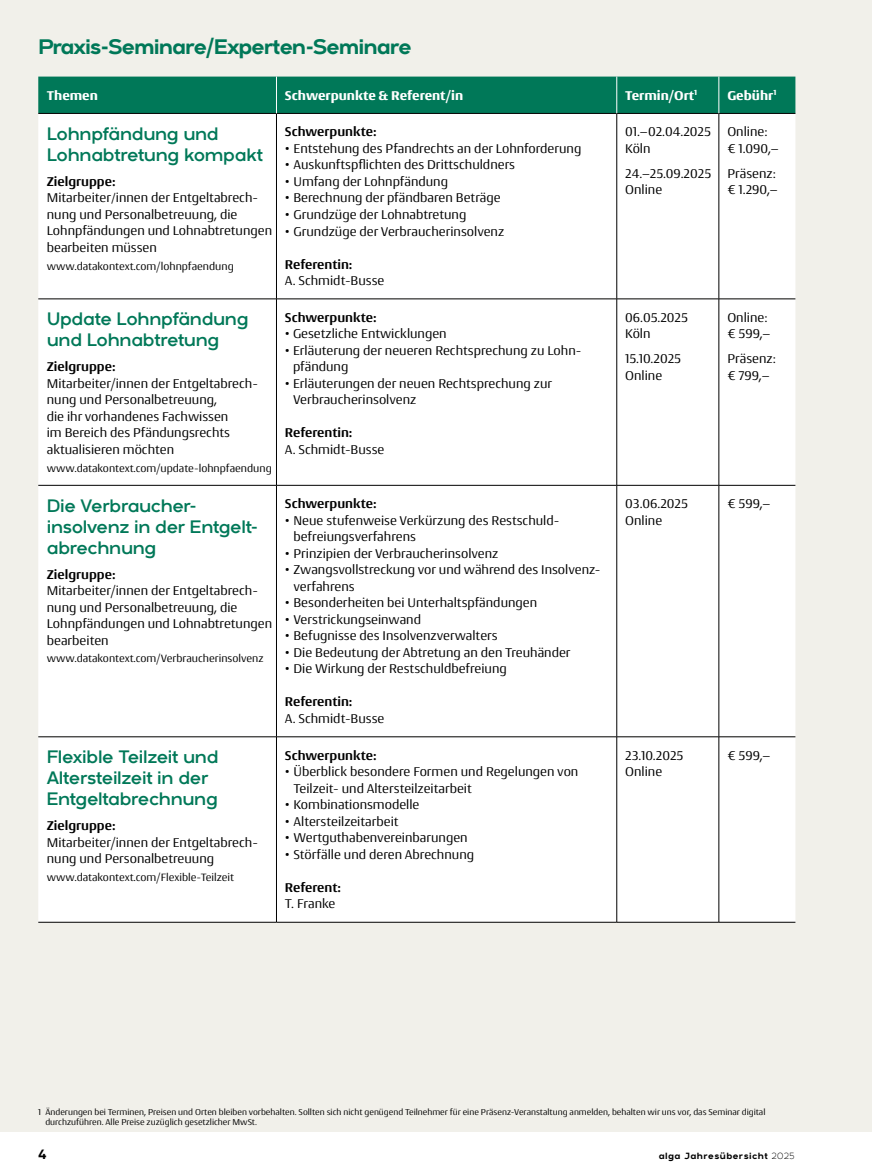
<style>
.page{position:relative;width:872px;height:1170px;background:#fff}
.page>*{position:absolute;margin:0;border:0;box-sizing:border-box;transform-origin:0 0}
.t1{font:700 21px "Arkibal";letter-spacing:-.05em;color:#007858}
.t2{font:18px/21px "Arkibal";letter-spacing:-.02em;color:#007858}
.t3{font:13.5px/16.5px "Conto";color:#000}
.t4{font:700 13.5px "Conto";color:#000}
.t5{font:700 expanded 13.5px "Conto";color:#fff}
.t6{font:700 13.5px "Arkibal";color:#000}
.t7{font:11.25px "Conto";color:#000}
.t8{font:9px/10.8px "Conto";color:#000}
.t9{font:700 9px "Arkibal";letter-spacing:.05em;color:#000}
.s1{font-weight:300}
</style>
<div class="page">
<div style="left:0;top:0;width:872px;height:1131px;background:#f1f0ea"></div>
<div style="left:38px;top:77px;width:757px;height:36px;background:#007858"></div>
<div style="left:38px;top:114px;width:757px;height:807px;background:#fff"></div>
<div style="left:38px;top:299px;width:757px;height:437px;background:#fff"></div>
<hr style="left:38px;top:113px;width:238px;height:1px;background:#000">
<hr style="left:276px;top:113px;width:341px;height:1px;background:#000">
<hr style="left:276px;top:114px;width:1px;height:185px;background:#000">
<hr style="left:617px;top:113px;width:102px;height:1px;background:#000">
<hr style="left:616px;top:114px;width:1px;height:185px;background:#000">
<hr style="left:719px;top:113px;width:76px;height:1px;background:#000">
<hr style="left:718px;top:114px;width:1px;height:185px;background:#000">
<hr style="left:276px;top:298px;width:341px;height:1px;background:#000">
<hr style="left:276px;top:299px;width:1px;height:186px;background:#000">
<hr style="left:617px;top:298px;width:102px;height:1px;background:#000">
<hr style="left:616px;top:299px;width:1px;height:186px;background:#000">
<hr style="left:719px;top:298px;width:76px;height:1px;background:#000">
<hr style="left:718px;top:299px;width:1px;height:186px;background:#000">
<hr style="left:276px;top:485px;width:1px;height:251px;background:#000">
<hr style="left:616px;top:485px;width:1px;height:251px;background:#000">
<hr style="left:718px;top:485px;width:1px;height:251px;background:#000">
<hr style="left:276px;top:737px;width:1px;height:185px;background:#000">
<hr style="left:616px;top:737px;width:1px;height:185px;background:#000">
<hr style="left:718px;top:737px;width:1px;height:185px;background:#000">
<hr style="left:38px;top:485px;width:238px;height:1px;background:#000">
<hr style="left:276px;top:485px;width:341px;height:1px;background:#000">
<hr style="left:617px;top:485px;width:102px;height:1px;background:#000">
<hr style="left:719px;top:485px;width:76px;height:1px;background:#000">
<hr style="left:38px;top:736px;width:238px;height:1px;background:#000">
<hr style="left:276px;top:736px;width:341px;height:1px;background:#000">
<hr style="left:617px;top:736px;width:102px;height:1px;background:#000">
<hr style="left:719px;top:736px;width:76px;height:1px;background:#000">
<hr style="left:38px;top:921px;width:238px;height:1px;background:#000">
<hr style="left:276px;top:921px;width:341px;height:1px;background:#000">
<hr style="left:617px;top:921px;width:102px;height:1px;background:#000">
<hr style="left:719px;top:921px;width:76px;height:1px;background:#000">
<hr style="left:38px;top:298px;width:238px;height:1px;background:#000">
<hr style="left:616px;top:77px;width:1px;height:36px;background:#fff">
<hr style="left:718px;top:77px;width:1px;height:36px;background:#fff">
<hr style="left:276px;top:77px;width:1px;height:36px;background:#fff">
<h1 class="t1" style="left:38px;top:32px;width:375px">Praxis-Seminare/Experten-Seminare</h1>
<p class="t5" style="left:47px;top:86px;width:53px">Themen</p>
<p class="t5" style="left:285px;top:86px;width:180px">Schwerpunkte &amp; Referent/in</p>
<p class="t5" style="left:625px;top:86px;width:73px">Termin/Ort<sup>1</sup></p>
<p class="t5" style="left:727px;top:86px;width:50px">Gebühr<sup>1</sup></p>
<h2 class="t2" style="left:47px;top:123px;width:218px">Lohnpfändung und<br>Lohnabtretung kompakt</h2>
<p class="t4" style="left:47px;top:172px;width:70px">Zielgruppe:</p>
<p class="t3" style="left:47px;top:189px;width:227px">Mitarbeiter/innen der Entgeltabrech&shy;nung und Personalbetreuung, die<br>Lohnpfändungen und Lohnabtretungen bearbeiten müssen</p>
<p class="t7" style="left:47px;top:258px;width:188px">www.datakontext.com/lohnpfaendung</p>
<p class="t3" style="left:727px;top:123px;width:53px">Online: € 1.090,–</p>
<p class="t3" style="left:727px;top:165px;width:52px">Präsenz: € 1.290,–</p>
<p class="t4" style="left:285px;top:123px;width:93px">Schwerpunkte:</p>
<p class="t3" style="left:285px;top:140px;width:298px">• Entstehung des Pfandrechts an der Lohnforderung</p>
<p class="t3" style="left:285px;top:156px;width:232px">• Auskunftspflichten des Drittschuldners</p>
<p class="t3" style="left:285px;top:173px;width:165px">• Umfang der Lohnpfändung</p>
<p class="t3" style="left:285px;top:189px;width:217px">• Berechnung der pfändbaren Beträge</p>
<p class="t3" style="left:285px;top:206px;width:183px">• Grundzüge der Lohnabtretung</p>
<p class="t3" style="left:285px;top:222px;width:221px">• Grundzüge der Verbraucherinsolvenz</p>
<p class="t4" style="left:285px;top:255px;width:69px">Referentin:</p>
<p class="t3" style="left:285px;top:272px;width:101px">A. Schmidt-Busse</p>
<p class="t3" style="left:625px;top:123px;width:87px">01.–02.04.2025<br>Köln</p>
<p class="t3" style="left:625px;top:165px;width:87px">24.–25.09.2025<br>Online</p>
<h2 class="t2" style="left:47px;top:308px;width:203px">Update Lohnpfändung und Lohnabtretung</h2>
<p class="t4" style="left:47px;top:358px;width:70px">Zielgruppe:</p>
<p class="t3" style="left:47px;top:374px;width:213px">Mitarbeiter/innen der Entgeltabrech&shy;nung und Personalbetreuung,<br>die ihr vorhandenes Fachwissen<br>im Bereich des Pfändungsrechts aktualisieren möchten</p>
<p class="t7" style="left:47px;top:460px;width:226px">www.datakontext.com/update-lohnpfaendung</p>
<h2 class="t2" style="left:47px;top:494px;width:211px">Die Verbraucher&shy;insolvenz in der Entgelt&shy;abrechnung</h2>
<p class="t4" style="left:47px;top:565px;width:70px">Zielgruppe:</p>
<p class="t3" style="left:47px;top:582px;width:227px">Mitarbeiter/innen der Entgeltabrech&shy;nung und Personalbetreuung, die<br>Lohnpfändungen und Lohnabtretungen bearbeiten</p>
<p class="t7" style="left:47px;top:651px;width:218px">www.datakontext.com/Verbraucherinsolvenz</p>
<h2 class="t2" style="left:47px;top:746px;width:173px">Flexible Teilzeit und<br>Altersteilzeit in der<br>Entgeltabrechnung</h2>
<p class="t4" style="left:47px;top:816px;width:70px">Zielgruppe:</p>
<p class="t3" style="left:47px;top:833px;width:213px">Mitarbeiter/innen der Entgeltabrech&shy;nung und Personalbetreuung</p>
<p class="t7" style="left:47px;top:869px;width:189px">www.datakontext.com/Flexible-Teilzeit</p>
<p class="t4" style="left:285px;top:309px;width:93px">Schwerpunkte:</p>
<p class="t3" style="left:285px;top:325px;width:163px">• Gesetzliche Entwicklungen</p>
<p class="t3" style="left:293px;top:342px;width:290px;text-indent:-8px">• Erläuterung der neueren Rechtsprechung zu Lohn&shy;pfändung</p>
<p class="t3" style="left:293px;top:375px;width:261px;text-indent:-8px">• Erläuterungen der neuen Rechtsprechung zur<br>Verbraucherinsolvenz</p>
<p class="t4" style="left:285px;top:424px;width:69px">Referentin:</p>
<p class="t3" style="left:285px;top:441px;width:101px">A. Schmidt-Busse</p>
<p class="t4" style="left:285px;top:495px;width:93px">Schwerpunkte:</p>
<p class="t3" style="left:293px;top:511px;width:267px;text-indent:-9px">• Neue stufenweise Verkürzung des Restschuld&shy;befreiungsverfahrens</p>
<p class="t3" style="left:285px;top:544px;width:215px">• Prinzipien der Verbraucherinsolvenz</p>
<p class="t3" style="left:293px;top:561px;width:308px;text-indent:-9px">• Zwangsvollstreckung vor und während des Insolvenz&shy;verfahrens</p>
<p class="t3" style="left:285px;top:594px;width:254px">• Besonderheiten bei Unterhaltspfändungen</p>
<p class="t3" style="left:285px;top:610px;width:138px">• Verstrickungseinwand</p>
<p class="t3" style="left:285px;top:627px;width:214px">• Befugnisse des Insolvenzverwalters</p>
<p class="t3" style="left:285px;top:643px;width:287px">• Die Bedeutung der Abtretung an den Treuhänder</p>
<p class="t3" style="left:285px;top:660px;width:223px">• Die Wirkung der Restschuldbefreiung</p>
<p class="t4" style="left:285px;top:693px;width:69px">Referentin:</p>
<p class="t3" style="left:285px;top:709px;width:101px">A. Schmidt-Busse</p>
<p class="t4" style="left:285px;top:746px;width:93px">Schwerpunkte:</p>
<p class="t3" style="left:293px;top:763px;width:286px;text-indent:-9px">• Überblick besondere Formen und Regelungen von<br>Teilzeit- und Altersteilzeitarbeit</p>
<p class="t3" style="left:285px;top:796px;width:136px">• Kombinationsmodelle</p>
<p class="t3" style="left:285px;top:812px;width:115px">• Altersteilzeitarbeit</p>
<p class="t3" style="left:285px;top:829px;width:184px">• Wertguthabenvereinbarungen</p>
<p class="t3" style="left:285px;top:845px;width:191px">• Störfälle und deren Abrechnung</p>
<p class="t4" style="left:285px;top:878px;width:58px">Referent:</p>
<p class="t3" style="left:285px;top:895px;width:52px">T. Franke</p>
<p class="t3" style="left:625px;top:309px;width:64px">06.05.2025<br>Köln</p>
<p class="t3" style="left:625px;top:350px;width:57px">15.10.2025<br>Online</p>
<p class="t3" style="left:727px;top:308px;width:45px">Online: € 599,–</p>
<p class="t3" style="left:727px;top:350px;width:50px">Präsenz: € 799,–</p>
<p class="t3" style="left:625px;top:495px;width:64px">03.06.2025<br>Online</p>
<p class="t3" style="left:727px;top:495px;width:45px">€ 599,–</p>
<p class="t3" style="left:625px;top:746px;width:60px">23.10.2025<br>Online</p>
<p class="t3" style="left:727px;top:746px;width:45px">€ 599,–</p>
<p class="t8" style="left:45px;top:1105px;width:721px;text-indent:-7px">1 Änderungen bei Terminen, Preisen und Orten bleiben vorbehalten. Sollten sich nicht genügend Teilnehmer für eine Präsenz-Veranstaltung anmelden, behalten wir uns vor, das Seminar digital durchzuführen. Alle Preise zuzüglich gesetzlicher MwSt.</p>
<p class="t6" style="left:38px;top:1144px;width:10px">4</p>
<p class="t9" style="left:658px;top:1148px;width:137px">alga Jahresübersicht <span class="s1">2025</span></p>
</div>
